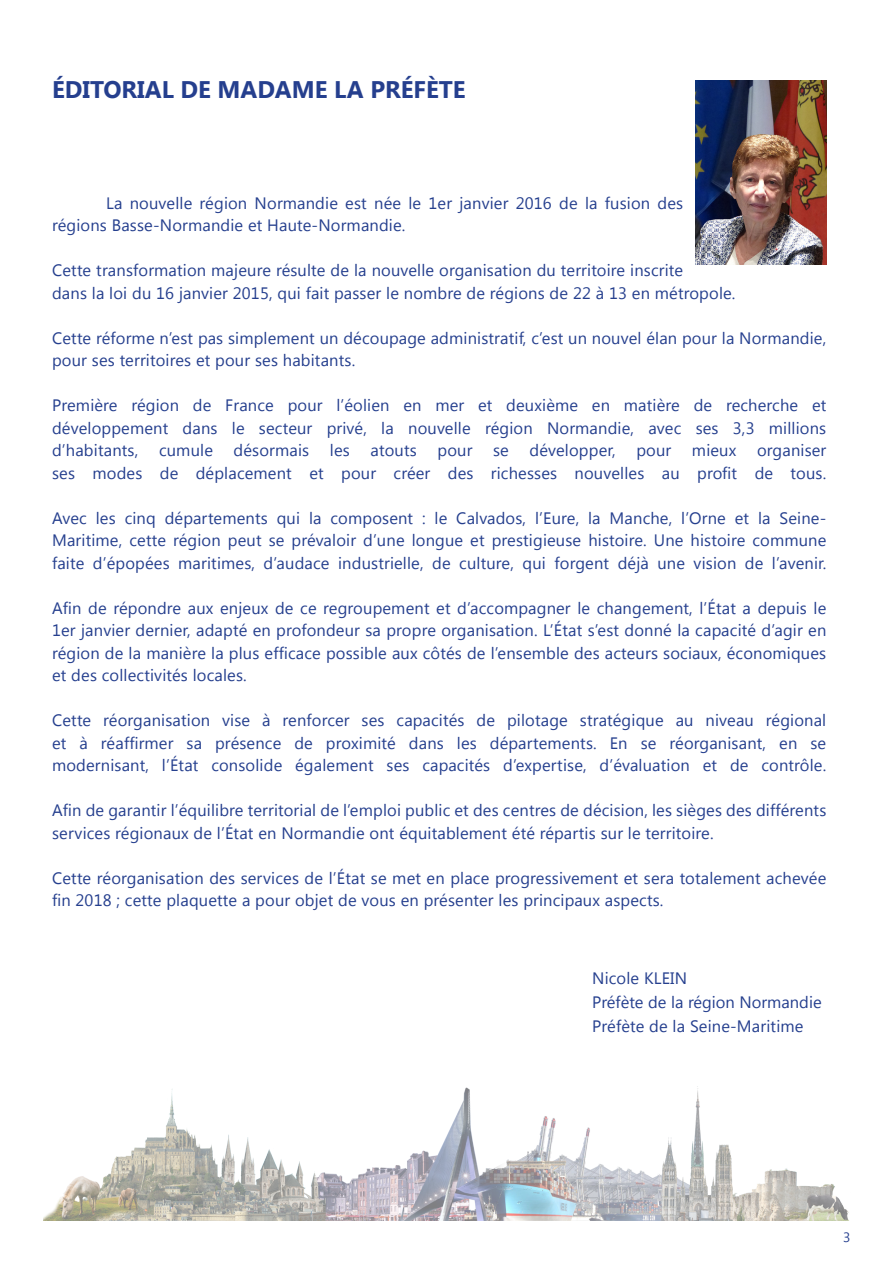
<style>
.page{position:relative;width:893px;height:1263px;background:#fff}
.page>*{position:absolute;margin:0;border:0;box-sizing:border-box;transform-origin:0 0}
.t1{font:700 24px "Segoe UI";color:#253f8e}
.t2{font:16.5px/22.5px "Segoe UI";letter-spacing:.01em;color:#253f8e}
.t3{font:13.5px "Segoe UI";color:#253f8e}
</style>
<div class="page">
<img style="left:43px;top:1086px;width:806px;height:134px">
<img style="left:696px;top:81px;width:130px;height:184px">
<h1 class="t1" style="left:52px;top:73px;width:67px">ÉDITORIA</h1>
<h1 class="t1" style="left:162px;top:73px;width:132px">L DE MADAME</h1>
<h1 class="t1" style="left:334px;top:73px;width:130px">LA PRÉFÈTE</h1>
<p class="t2" style="left:52px;top:191px;width:633px;text-indent:54px">La nouvelle région Normandie est née le 1er janvier 2016 de la fusion des régions Basse-Normandie et Haute-Normandie.</p>
<p class="t2" style="left:52px;top:258px;width:685px">Cette transformation majeure résulte de la nouvelle organisation du territoire inscrite<br>dans la loi du 16 janvier 2015, qui fait passer le nombre de régions de 22 à 13 en métropole.</p>
<p class="t2" style="left:52px;top:326px;width:776px">Cette réforme n’est pas simplement un découpage administratif, c’est un nouvel élan pour la Normandie, pour ses territoires et pour ses habitants.</p>
<p class="t2" style="left:52px;top:393px;width:776px;text-align:justify">Première région de France pour l’éolien en mer et deuxième en matière de recherche et développement dans le secteur privé, la nouvelle région Normandie, avec ses 3,3 millions d’habitants,</p>
<p class="t2" style="left:159px;top:438px;width:55px">cumule</p>
<p class="t2" style="left:234px;top:438px;width:77px">désormais</p>
<p class="t2" style="left:330px;top:438px;width:21px">les</p>
<p class="t2" style="left:371px;top:438px;width:48px">atouts</p>
<p class="t2" style="left:437px;top:438px;width:36px">pour</p>
<p class="t2" style="left:493px;top:438px;width:17px">se</p>
<p class="t2" style="left:529px;top:438px;width:88px">développer,</p>
<p class="t2" style="left:636px;top:438px;width:36px">pour</p>
<p class="t2" style="left:692px;top:438px;width:46px">mieux</p>
<p class="t2" style="left:52px;top:438px;width:776px;text-align:right">organiser<br>ses modes de déplacement et pour créer des richesses nouvelles au profit de tous.</p>
<p class="t2" style="left:52px;top:506px;width:776px;text-align:justify">Avec les cinq départements qui la composent : le Calvados, l’Eure, la Manche, l’Orne et la Seine-Maritime, cette région peut se prévaloir d’une longue et prestigieuse histoire. Une histoire commune faite d’épopées maritimes, d’audace industrielle, de culture, qui forgent déjà une vision de l’avenir.</p>
<p class="t2" style="left:52px;top:596px;width:776px;text-align:justify">Afin de répondre aux enjeux de ce regroupement et d’accompagner le changement, l’État a depuis le 1er janvier dernier, adapté en profondeur sa propre organisation. L’État s’est donné la capacité d’agir en région de la manière la plus efficace possible aux côtés de l’ensemble des acteurs sociaux, économiques et des collectivités locales.</p>
<p class="t2" style="left:52px;top:708px;width:776px;text-align:justify">Cette réorganisation vise à renforcer ses capacités de pilotage stratégique au niveau régional et à réaffirmer sa présence de proximité dans les départements. En se réorganisant, en se modernisant, l’État consolide également ses capacités d’expertise, d’évaluation et de contrôle.</p>
<p class="t2" style="left:52px;top:798px;width:776px">Afin de garantir l’équilibre territorial de l’emploi public et des centres de décision, les sièges des différents services régionaux de l’État en Normandie ont équitablement été répartis sur le territoire.</p>
<p class="t2" style="left:52px;top:866px;width:776px">Cette réorganisation des services de l’État se met en place progressivement et sera totalement achevée fin 2018 ; cette plaquette a pour objet de vous en présenter les principaux aspects.</p>
<p class="t2" style="left:592px;top:965px;width:231px;line-height:24px">Nicole KLEIN<br>Préfète de la région Normandie<br>Préfète de la Seine-Maritime</p>
<p class="t3" style="left:843px;top:1227px;width:9px">3</p>
</div>
